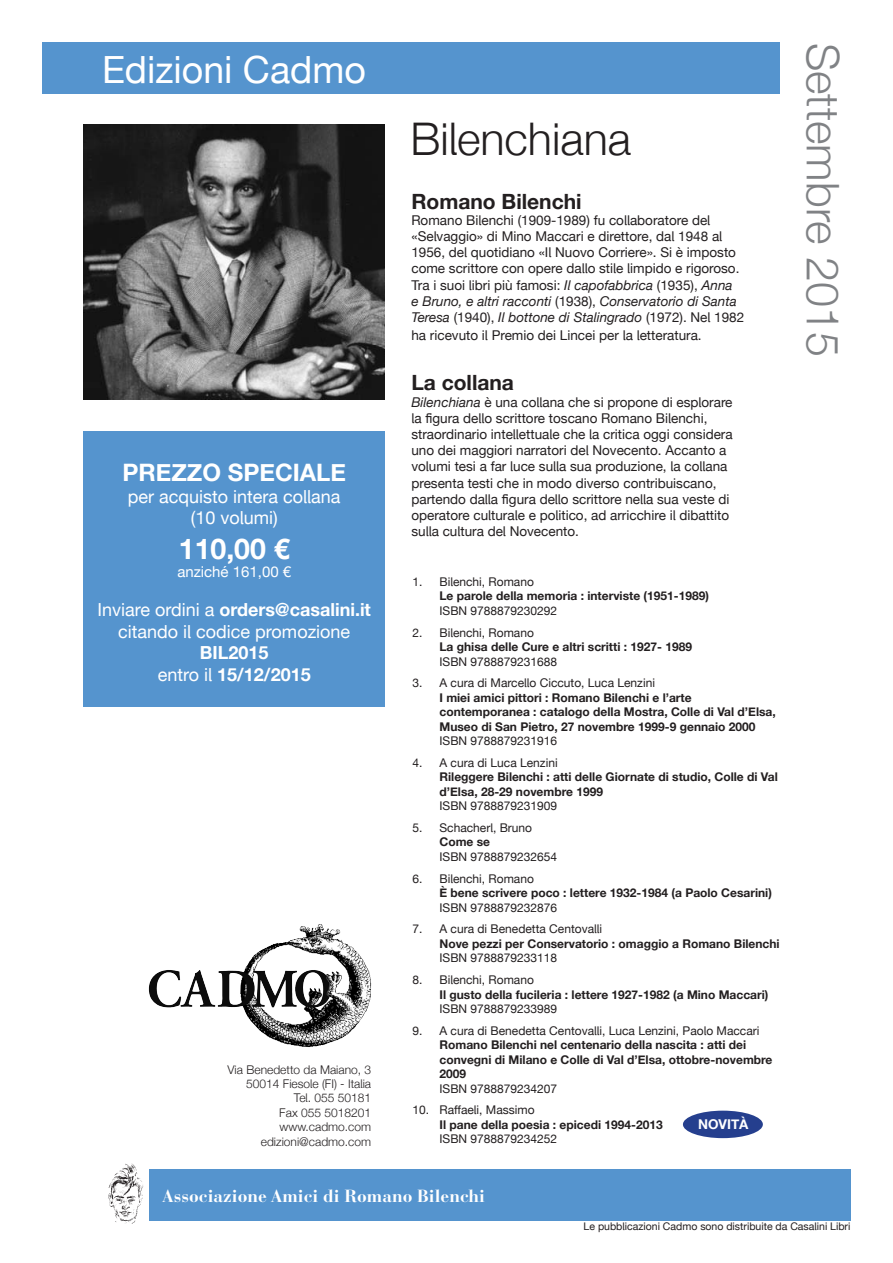
<style>
.page{position:relative;width:893px;height:1263px;background:#fff}
.page>*{position:absolute;margin:0;border:0;box-sizing:border-box;transform-origin:0 0}
.t1{font:300 45px "Helvetica Casalini";color:#808285}
.t2{font:300 45px "Helvetica Casalini";color:#231f20}
.t3{font:37.5px "Helvetica Casalini";color:#fff}
.t4{font:700 28.5px "Helvetica Neue Casalini";color:#fff}
.t5{font:700 24px "Helvetica Neue Casalini";color:#fff}
.t6{font:700 21px "Helvetica Neue Casalini";color:#231f20}
.t7{font:18px/21.6px "Helvetica Casalini";color:#fff;text-align:center}
.t8{font:700 18px/21.6px "Helvetica Neue Casalini";color:#fff;text-align:center}
.t9{font:700 17.4px "Bauer Bodoni Std";color:#fff}
.t10{font:15px "Helvetica Casalini";color:#fff}
.t11{font:13.5px/16.2px "Helvetica Casalini";color:#231f20}
.t12{font:700 13.5px "Helvetica Neue Casalini";color:#fff}
.t13{font:700 12px/14.4px "Helvetica Neue Casalini";color:#231f20}
.t14{font:12px "Helvetica Casalini";color:#231f20}
.t15{font:300 12px/14.4px "Helvetica Casalini";color:#231f20;text-align:right}
.t16{font:10.5px "Helvetica Casalini";color:#231f20}
.s1{font-style:italic}
.s2{font-family:"Helvetica Casalini";font-weight:400}
</style>
<div class="page">
<div style="left:43px;top:43px;width:737px;height:51px;background:#5594ce"></div>
<div style="left:149px;top:1169px;width:701px;height:51px;background:#5594ce"></div>
<img style="left:262px;top:924px;width:57px;height:26px">
<img style="left:84px;top:124px;width:301px;height:276px">
<img style="left:108px;top:1163px;width:36px;height:61px">
<div style="left:84px;top:432px;width:301px;height:275px;background:#5594ce"></div>
<div style="left:683px;top:1111px;width:80px;height:27px;background:#253f8e;border-radius:50%"></div>
<h2 class="t3" style="left:102px;top:47px;width:265px">Edizioni Cadmo</h2>
<h1 class="t1" style="left:850px;top:43px;width:316px;rotate:90deg">Settembre 2015</h1>
<h1 class="t2" style="left:410px;top:112px;width:222px">Bilenchiana</h1>
<h3 class="t6" style="left:411px;top:188px;width:172px">Romano Bilenchi</h3>
<p class="t11" style="left:411px;top:212px;width:334px">Romano Bilenchi (1909-1989) fu collaboratore del «Selvaggio» di Mino Maccari e direttore, dal 1948 al 1956, del quotidiano «Il Nuovo Corriere». Si è imposto come scrittore con opere dallo stile limpido e rigoroso.<br>Tra i suoi libri più famosi: <span class="s1">Il capofabbrica</span> (1935), <span class="s1">Anna<br>e Bruno, e altri racconti</span> (1938), <span class="s1">Conservatorio di Santa Teresa</span> (1940), <span class="s1">Il bottone di Stalingrado</span> (1972). Nel 1982</p>
<p class="t11" style="left:411px;top:327px;width:292px">ha ricevuto il Premio dei Lincei per la letteratura.</p>
<h3 class="t6" style="left:411px;top:370px;width:104px">La collana</h3>
<p class="t11" style="left:411px;top:394px;width:323px"><span class="s1">Bilenchiana</span> è una collana che si propone di esplorare la figura dello scrittore toscano Romano Bilenchi, straordinario intellettuale che la critica oggi considera uno dei maggiori narratori del Novecento. Accanto a volumi tesi a far luce sulla sua produzione, la collana presenta testi che in modo diverso contribuiscano, partendo dalla figura dello scrittore nella sua veste di operatore culturale e politico, ad arricchire il dibattito sulla cultura del Novecento.</p>
<h3 class="t5" style="left:123px;top:458px;width:225px">PREZZO SPECIALE</h3>
<h3 class="t7" style="left:128px;top:485px;width:214px">per acquisto intera collana (10 volumi)</h3>
<h3 class="t4" style="left:179px;top:531px;width:112px">110,00 €</h3>
<p class="t10" style="left:177px;top:562px;width:115px">anziché 161,00 €</p>
<h3 class="t8" style="left:98px;top:598px;width:275px"><span class="s2">Inviare ordini a</span> orders@casalini.it</h3>
<h3 class="t7" style="left:118px;top:620px;width:234px">citando il codice promozione</h3>
<h3 class="t8" style="left:158px;top:642px;width:154px">BIL2015<br><span class="s2">entro il</span> 15/12/2015</h3>
<p class="t14" style="left:412px;top:575px;width:123px">1. Bilenchi, Romano</p>
<p class="t13" style="left:439px;top:589px;width:271px">Le parole della memoria : interviste (1951-1989)</p>
<p class="t14" style="left:439px;top:603px;width:119px">ISBN 9788879230292</p>
<p class="t14" style="left:412px;top:625px;width:123px">2. Bilenchi, Romano</p>
<p class="t13" style="left:439px;top:639px;width:254px">La ghisa delle Cure e altri scritti : 1927- 1989</p>
<p class="t14" style="left:439px;top:654px;width:119px">ISBN 9788879231688</p>
<p class="t14" style="left:412px;top:676px;width:244px">3. A cura di Marcello Ciccuto, Luca Lenzini</p>
<p class="t13" style="left:439px;top:690px;width:338px">I miei amici pittori : Romano Bilenchi e l’arte contemporanea : catalogo della Mostra, Colle di Val d’Elsa,<br>Museo di San Pietro, 27 novembre 1999-9 gennaio 2000</p>
<p class="t14" style="left:439px;top:734px;width:119px">ISBN 9788879231916</p>
<p class="t14" style="left:412px;top:755px;width:147px">4. A cura di Luca Lenzini</p>
<p class="t13" style="left:439px;top:770px;width:340px">Rileggere Bilenchi : atti delle Giornate di studio, Colle di Val d’Elsa, 28-29 novembre 1999</p>
<p class="t14" style="left:439px;top:799px;width:119px">ISBN 9788879231909</p>
<p class="t14" style="left:412px;top:821px;width:121px">5. Schacherl, Bruno</p>
<p class="t13" style="left:439px;top:835px;width:52px">Come se</p>
<p class="t14" style="left:439px;top:849px;width:119px">ISBN 9788879232654</p>
<p class="t14" style="left:412px;top:871px;width:123px">6. Bilenchi, Romano</p>
<p class="t13" style="left:439px;top:885px;width:334px">È bene scrivere poco : lettere 1932-1984 (a Paolo Cesarini)</p>
<p class="t14" style="left:439px;top:900px;width:119px">ISBN 9788879232876</p>
<p class="t14" style="left:412px;top:922px;width:191px">7. A cura di Benedetta Centovalli</p>
<p class="t13" style="left:439px;top:936px;width:342px">Nove pezzi per Conservatorio : omaggio a Romano Bilenchi</p>
<p class="t14" style="left:439px;top:951px;width:119px">ISBN 9788879233118</p>
<p class="t14" style="left:412px;top:973px;width:123px">8. Bilenchi, Romano</p>
<p class="t13" style="left:439px;top:987px;width:331px">Il gusto della fucileria : lettere 1927-1982 (a Mino Maccari)</p>
<p class="t14" style="left:439px;top:1001px;width:119px">ISBN 9788879233989</p>
<p class="t14" style="left:412px;top:1023px;width:349px">9. A cura di Benedetta Centovalli, Luca Lenzini, Paolo Maccari</p>
<p class="t13" style="left:439px;top:1037px;width:335px">Romano Bilenchi nel centenario della nascita : atti dei convegni di Milano e Colle di Val d’Elsa, ottobre-novembre<br>2009</p>
<p class="t14" style="left:439px;top:1081px;width:119px">ISBN 9788879234207</p>
<p class="t14" style="left:412px;top:1103px;width:124px">10. Raffaeli, Massimo</p>
<p class="t13" style="left:439px;top:1117px;width:225px">Il pane della poesia : epicedi 1994-2013</p>
<p class="t14" style="left:439px;top:1132px;width:119px">ISBN 9788879234252</p>
<p class="t15" style="left:227px;top:1062px;width:145px">Via Benedetto da Maiano, 3<br>50014 Fiesole (FI) - Italia<br>Tel. 055 50181<br>Fax 055 5018201 www.cadmo.com edizioni@cadmo.com</p>
<p class="t12" style="left:698px;top:1116px;width:52px">NOVITÀ</p>
<p class="t9" style="left:162px;top:1185px;width:324px">Associazione Amici di Romano Bilenchi</p>
<p class="t16" style="left:584px;top:1220px;width:268px">Le pubblicazioni Cadmo sono distribuite da Casalini Libri</p>
</div>
